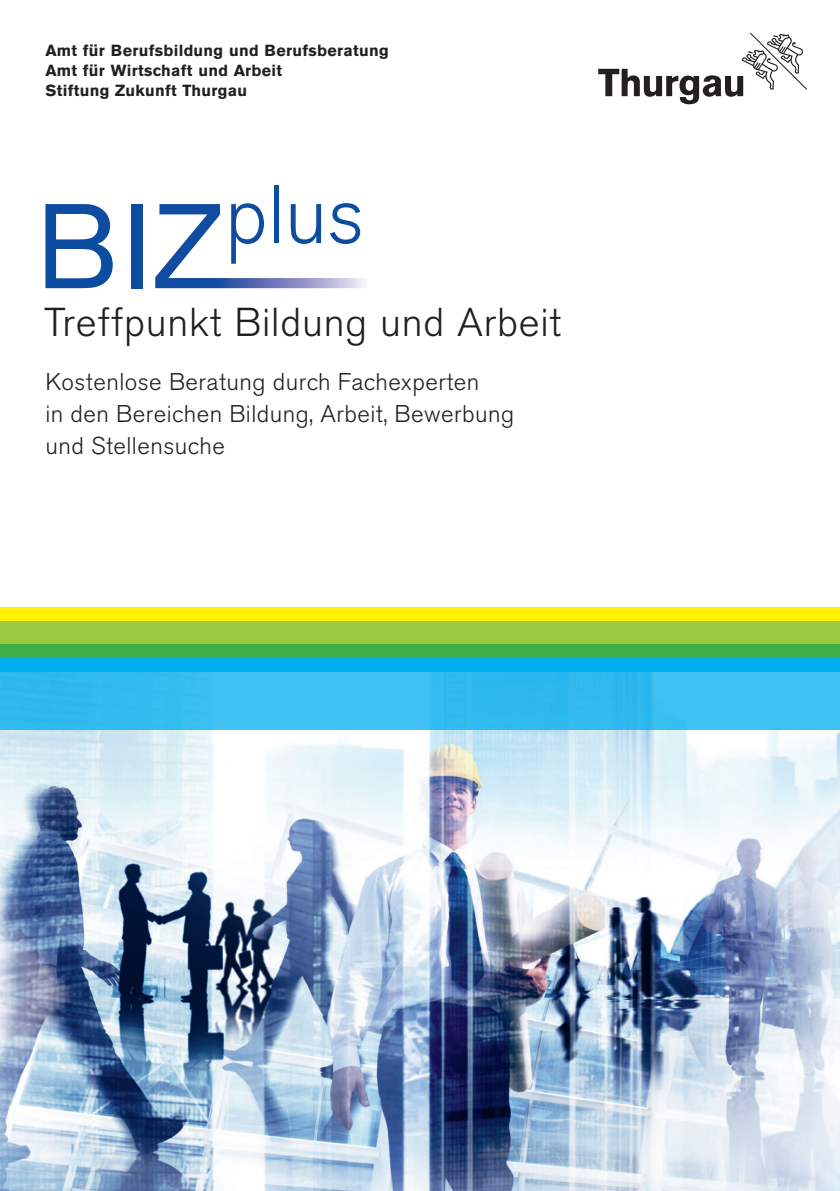
<style>
.page{position:relative;width:840px;height:1191px;background:#fff}
.page>*{position:absolute;margin:0;border:0;box-sizing:border-box;transform-origin:0 0}
.t1{font:300 40px "Akzidenz Grotesk BE";letter-spacing:.02em;color:#231f20}
.t2{font:300 24px/32px "Akzidenz Grotesk BE";letter-spacing:.02em;color:#231f20}
.t3{font:700 16px/20px "Akzidenz Grotesk BE";letter-spacing:.02em;color:#231f20}
</style>
<div class="page">
<img style="left:0;top:729px;width:839px;height:462px">
<div style="left:0;top:671px;width:839px;height:58px;background:linear-gradient(to bottom,#37bdf1,#38bef1)"></div>
<div style="left:0;top:607px;width:839px;height:14px;background:#fff101"></div>
<div style="left:0;top:643px;width:839px;height:14px;background:#40ae49"></div>
<div style="left:0;top:621px;width:839px;height:22px;background:#99ca3b"></div>
<div style="left:0;top:657px;width:839px;height:14px;background:#00aeef"></div>
<svg style="left:598px;top:33px;width:208px;height:71px"></svg>
<svg style="left:45px;top:204px;width:68px;height:84px"></svg>
<div style="left:131px;top:204px;width:11px;height:84px;background:#0d4da1"></div>
<div style="left:273px;top:185px;width:5px;height:58px;background:#0d4da1"></div>
<img style="left:155px;top:204px;width:209px;height:84px">
<p class="t3" style="left:45px;top:41px;width:344px">Amt für Berufsbildung und Berufsberatung<br>Amt für Wirtschaft und Arbeit<br>Stiftung Zukunft Thurgau</p>
<h1 class="t1" style="left:44px;top:300px;width:518px">Treffpunkt Bildung und Arbeit</h1>
<p class="t2" style="left:45px;top:366px;width:470px">Kostenlose Beratung durch Fachexperten<br>in den Bereichen Bildung, Arbeit, Bewerbung und Stellensuche</p>
</div>
